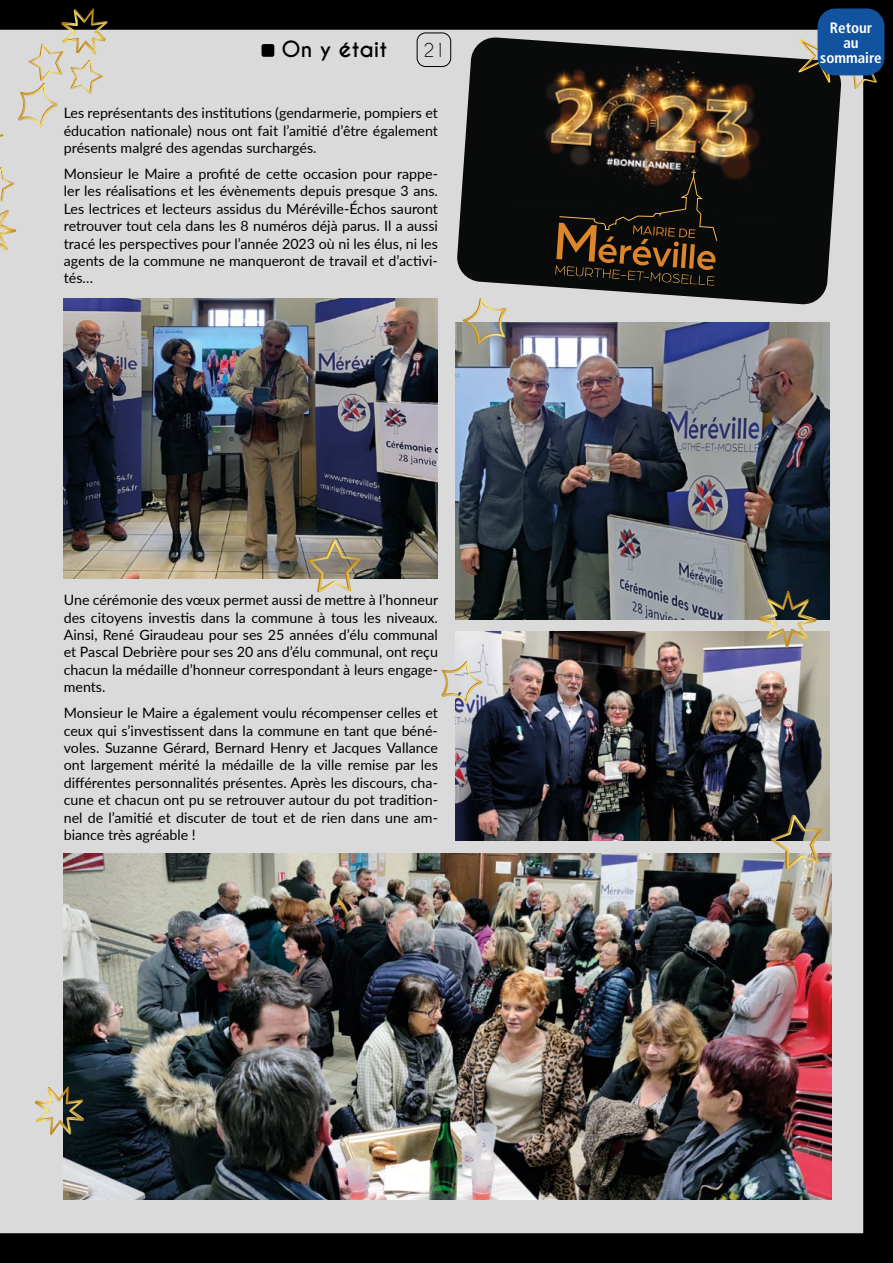
<style>
.page{position:relative;width:893px;height:1263px;background:#fff}
.page>*{position:absolute;margin:0;border:0;box-sizing:border-box;transform-origin:0 0}
.t1{font:700 21px "Caviar Dreams";color:#000}
.t2{font:18px "Caviar Dreams";color:#000}
.t3{font:700 condensed 15px/15px "Frutiger";color:#fff;text-align:center}
.t4{font:14.25px/17.4px "Lato";color:#000;text-align:justify}
</style>
<div class="page">
<img style="left:0;top:0;width:893px;height:1263px">
<svg style="left:18px;top:9px;width:90px;height:119px;background:#b8b4a8"></svg>
<svg style="left:798px;top:14px;width:80px;height:75px;background:#5f5c50"></svg>
<div style="left:818px;top:9px;width:66px;height:66px;background:#1253a0;border-radius:18px"></div>
<h1 class="t1" style="left:282px;top:36px;width:107px">On y était</h1>
<p class="t2" style="left:424px;top:39px;width:23px">21</p>
<p class="t4" style="left:64px;top:104px;width:376px">Les représentants des institutions (gendarmerie, pompiers et éducation nationale) nous ont fait l’amitié d’être également présents malgré des agendas surchargés.</p>
<p class="t4" style="left:64px;top:165px;width:376px">Monsieur le Maire a profité de cette occasion pour rappe&shy;ler les réalisations et les évènements depuis presque 3 ans.<br>Les lectrices et lecteurs assidus du Méréville-Échos sauront retrouver tout cela dans les 8 numéros déjà parus. Il a aussi tracé les perspectives pour l’année 2023 où ni les élus, ni les agents de la commune ne manqueront de travail et d’activi&shy;tés…</p>
<p class="t4" style="left:64px;top:591px;width:376px">Une cérémonie des vœux permet aussi de mettre à l’honneur des citoyens investis dans la commune à tous les niveaux.<br>Ainsi, René Giraudeau pour ses 25 années d’élu communal et Pascal Debrière pour ses 20 ans d’élu communal, ont reçu chacun la médaille d’honneur correspondant à leurs engage&shy;ments.</p>
<p class="t4" style="left:64px;top:704px;width:376px">Monsieur le Maire a également voulu récompenser celles et ceux qui s’investissent dans la commune en tant que béné&shy;voles. Suzanne Gérard, Bernard Henry et Jacques Vallance ont largement mérité la médaille de la ville remise par les différentes personnalités présentes. Après les discours, cha&shy;cune et chacun ont pu se retrouver autour du pot tradition&shy;nel de l’amitié et discuter de tout et de rien dans une am&shy;biance très agréable !</p>
<p class="t3" style="left:820px;top:20px;width:63px">Retour<br>au sommaire</p>
</div>
